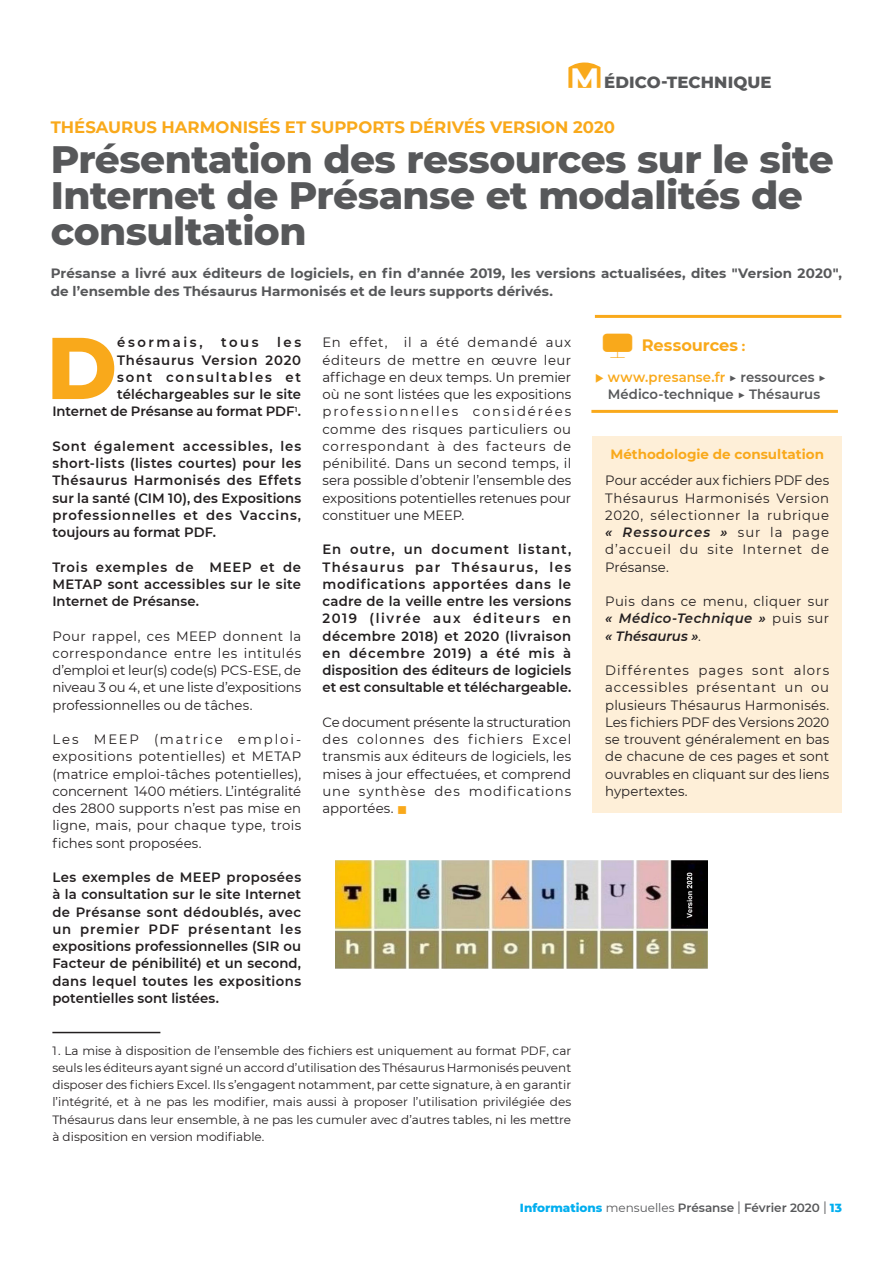
<style>
.page{position:relative;width:893px;height:1263px;background:#fff}
.page>*{position:absolute;margin:0;border:0;box-sizing:border-box;transform-origin:0 0}
.Article_1er_paragrap{font:800 87.45px "Montserrat";color:#f9a91b}
.Titre{font:800 39px/36px "Montserrat";letter-spacing:-.015em;color:#57585a}
.t1{font:28.65px "Panton Icons A Fill";color:#f9a91b}
.SurtitreMT{font:700 16.5px "Montserrat";color:#f9a91b}
.t2{font:800 16.5px "Montserrat";letter-spacing:.005em;color:#57585a}
.corps{font:700 16.5px "Montserrat";color:#f9a91b}
.Article_Paragraphes{font:13.5px/17.2px "Montserrat";letter-spacing:.005em;color:#231f20;text-align:justify}
.Article_Paragraphes-2{font:600 13.5px/17.2px "Montserrat";letter-spacing:.015em;color:#231f20;text-align:justify}
.Chapô_horizontal{font:700 13.5px/17.2px "Montserrat";letter-spacing:.005em;color:#57585a}
.Article_1er_paragrap-2{font:600 13.5px/17.2px "Montserrat";letter-spacing:.02em;color:#231f20;text-align:right}
.t3{font:600 13.5px/17.2px "Montserrat";letter-spacing:.005em;color:#57585a;text-align:center}
.Article_Intertitre_g{font:700 13.5px "Montserrat";color:#f9a91b}
.Article_1er_paragrap-3{font:600 13.5px "Montserrat";letter-spacing:.19em;color:#231f20}
.Note_bas_de_page{font:12px/17.2px "Montserrat";color:#231f20;text-align:justify}
.t4{font:600 12px "Montserrat";color:#57585a}
.s1{font-size:30px;color:#fff}
.s2{color:#f9a91b}
.s3{font-size:13.5px}
.s4{font-weight:600;font-style:italic}
.s5{font-weight:800;color:#00aeef}
.s6{font-weight:400}
.s7{font-weight:400;font-size:16.8px}
</style>
<div class="page">
<svg style="left:568px;top:63px;width:32px;height:25px"></svg>
<hr style="left:595px;top:315px;width:246px;height:3px;background:#f9a91b">
<hr style="left:591px;top:410px;width:247px;height:3px;background:#f9a91b">
<hr style="left:52px;top:1032px;width:108px;height:1px;background:#231f20">
<div style="left:592px;top:436px;width:250px;height:377px;background:#feefd8"></div>
<img style="left:336px;top:860px;width:371px;height:108px">
<p class="t2" style="left:570px;top:70px;width:203px"><span class="s1">M</span> ÉDICO-TECHNIQUE</p>
<p class="SurtitreMT" style="left:51px;top:115px;width:566px">THÉSAURUS HARMONISÉS ET SUPPORTS DÉRIVÉS VERSION 2020</p>
<p class="Titre" style="left:51px;top:139px;width:785px">Présentation des ressources sur le site<br>Internet de Présanse et modalités de consultation</p>
<p class="Chapô_horizontal" style="left:51px;top:264px;width:793px">Présanse a livré aux éditeurs de logiciels, en fin d’année 2019, les versions actualisées, dites "Version 2020", de l’ensemble des Thésaurus Harmonisés et de leurs supports dérivés.</p>
<p class="Article_1er_paragrap" style="left:46px;top:304px;width:72px">D</p>
<p class="Article_1er_paragrap-3" style="left:117px;top:333px;width:87px">ésormais,</p>
<p class="Article_1er_paragrap-2" style="left:221px;top:333px;width:39px">tous</p>
<p class="Article_1er_paragrap-2" style="left:52px;top:333px;width:250px">les<br>Thésaurus Version 2020<br>sont consultables et téléchargeables sur le site<br>Internet de Présanse au format PDF<sup>1</sup>.</p>
<p class="Article_Paragraphes-2" style="left:52px;top:437px;width:250px">Sont également accessibles, les short-lists (listes courtes) pour les Thésaurus Harmonisés des Effets sur la santé (CIM 10), des Expositions professionnelles et des Vaccins, toujours au format PDF.</p>
<p class="Article_Paragraphes-2" style="left:52px;top:557px;width:250px">Trois exemples de MEEP et de METAP sont accessibles sur le site Internet de Présanse.</p>
<p class="Article_Paragraphes" style="left:52px;top:627px;width:250px">Pour rappel, ces MEEP donnent la correspondance entre les intitulés d’emploi et leur(s) code(s) PCS-ESE, de niveau 3 ou 4, et une liste d’expositions professionnelles ou de tâches.</p>
<p class="Article_Paragraphes" style="left:52px;top:730px;width:250px">Les MEEP (matrice emploi&shy;expositions potentielles) et METAP (matrice emploi-tâches potentielles), concernent 1400 métiers. L’intégralité des 2800 supports n’est pas mise en ligne, mais, pour chaque type, trois fiches sont proposées.</p>
<p class="Article_Paragraphes-2" style="left:52px;top:868px;width:250px">Les exemples de MEEP proposées à la consultation sur le site Internet de Présanse sont dédoublés, avec un premier PDF présentant les expositions professionnelles (SIR ou Facteur de pénibilité) et un second, dans lequel toutes les expositions potentielles sont listées.</p>
<p class="Article_Paragraphes" style="left:322px;top:333px;width:250px">En effet, il a été demandé aux éditeurs de mettre en œuvre leur affichage en deux temps. Un premier où ne sont listées que les expositions professionnelles considérées comme des risques particuliers ou correspondant à des facteurs de pénibilité. Dans un second temps, il sera possible d’obtenir l’ensemble des expositions potentielles retenues pour constituer une MEEP.</p>
<p class="Article_Paragraphes-2" style="left:322px;top:540px;width:250px">En outre, un document listant, Thésaurus par Thésaurus, les modifications apportées dans le cadre de la veille entre les versions 2019 (livrée aux éditeurs en décembre 2018) et 2020 (livraison en décembre 2019) a été mis à disposition des éditeurs de logiciels et est consultable et téléchargeable.</p>
<p class="Article_Paragraphes" style="left:322px;top:713px;width:250px">Ce document présente la structuration des colonnes des fichiers Excel transmis aux éditeurs de logiciels, les mises à jour effectuées, et comprend une synthèse des modifications apportées. <span class="s2">■</span></p>
<p class="Note_bas_de_page" style="left:52px;top:1041px;width:520px">1 . La mise à disposition de l’ensemble des fichiers est uniquement au format PDF, car seuls les éditeurs ayant signé un accord d’utilisation des Thésaurus Harmonisés peuvent disposer des fichiers Excel. Ils s’engagent notamment, par cette signature, à en garantir l’intégrité, et à ne pas les modifier, mais aussi à proposer l’utilisation privilégiée des Thésaurus dans leur ensemble, à ne pas les cumuler avec d’autres tables, ni les mettre à disposition en version modifiable.</p>
<p class="t1" style="left:600px;top:332px;width:37px">A</p>
<p class="corps" style="left:642px;top:333px;width:105px">Ressources <span class="s3">:</span></p>
<p class="t3" style="left:595px;top:368px;width:233px"><span class="s2">◆ www.presanse.fr</span> ▶ ressources ▶<br>Médico-technique ▶ Thésaurus</p>
<p class="Article_Intertitre_g" style="left:610px;top:444px;width:215px">Méthodologie de consultation</p>
<p class="Article_Paragraphes" style="left:605px;top:471px;width:225px">Pour accéder aux fichiers PDF des Thésaurus Harmonisés Version 2020, sélectionner la rubrique <span class="s4">« Ressources »</span> sur la page d’accueil du site Internet de Présanse.</p>
<p class="Article_Paragraphes" style="left:605px;top:592px;width:225px">Puis dans ce menu, cliquer sur <span class="s4">« Médico-Technique »</span> puis sur <span class="s4">« Thésaurus »</span>.</p>
<p class="Article_Paragraphes" style="left:605px;top:661px;width:225px">Différentes pages sont alors accessibles présentant un ou plusieurs Thésaurus Harmonisés.<br>Les fichiers PDF des Versions 2020 se trouvent généralement en bas de chacune de ces pages et sont ouvrables en cliquant sur des liens hypertextes.</p>
<p class="t4" style="left:520px;top:1199px;width:323px"><span class="s5">Informations</span> <span class="s6">mensuelles</span> Présanse <span class="s7">l</span> Février 2020 <span class="s7">l</span> <span class="s5">13</span></p>
</div>
